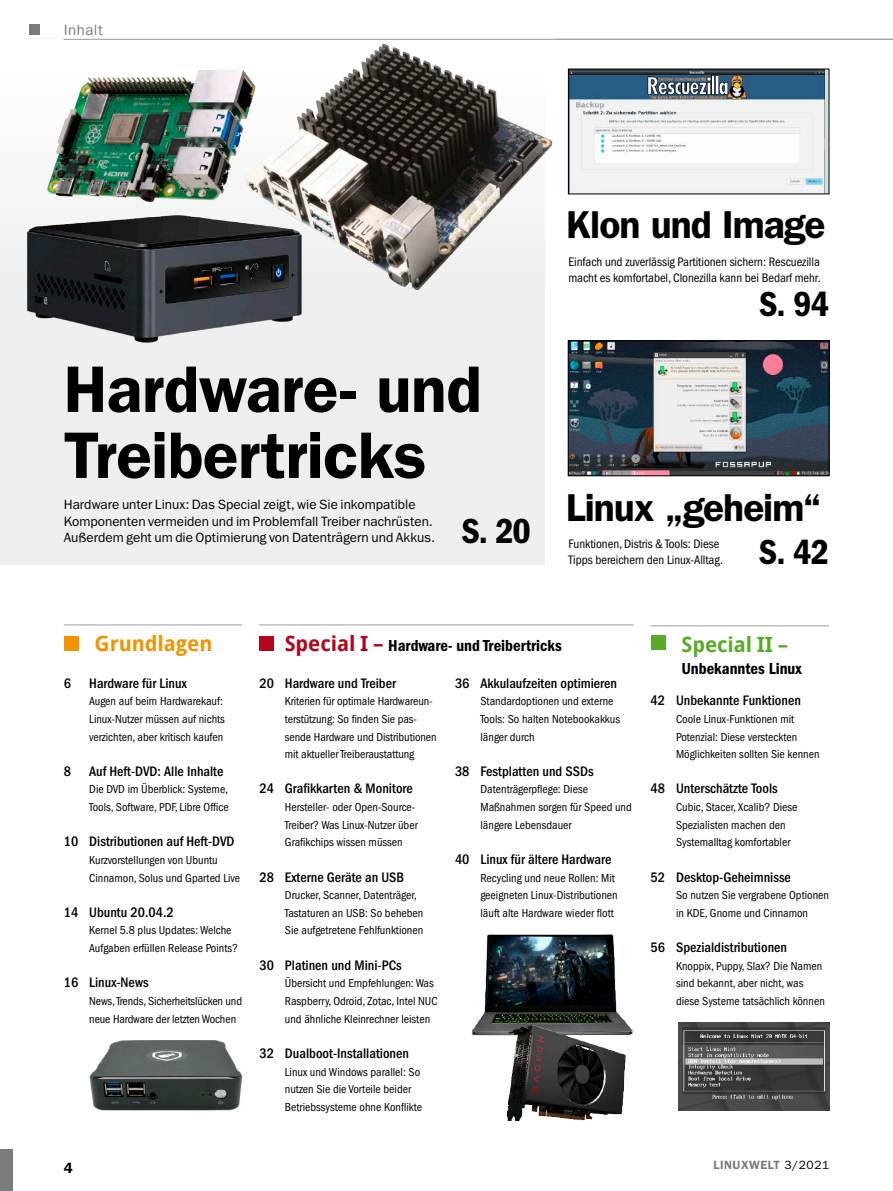
<style>
.page{position:relative;width:893px;height:1191px;background:#fff}
.page>*{position:absolute;margin:0;border:0;box-sizing:border-box;transform-origin:0 0}
.t1{font:600 66px/66px "ITC Franklin Gothic Std";letter-spacing:-.01em;color:#000}
.t2{font:600 39px "ITC Franklin Gothic Std";letter-spacing:-.025em;color:#000}
.t3{font:36px "ITC Franklin Gothic Std Dm Cd";color:#000}
.t4{font:700 21px "Droid Sans Pro";letter-spacing:-.005em;color:#f19400}
.t5{font:700 21px "Droid Sans Pro";letter-spacing:-.005em;color:#57ab27}
.t6{font:16.5px "ITC Franklin Gothic Std Dm Cd";color:#000}
.t7{font:15px "ITC Franklin Gothic Std";letter-spacing:.035em;color:#7a7c7e}
.t8{font:600 15px "ITC Franklin Gothic Std";color:#000}
.t9{font:500 condensed 14.25px "ITC Franklin Gothic Std";color:#000}
.t10{font:13.5px/16.5px "ITC Franklin Gothic Std";color:#000}
.t11{font:condensed 12.75px/16.2px "ITC Franklin Gothic Std";letter-spacing:-.005em;color:#000}
.t12{font:condensed 12px/17.7px "ITC Franklin Gothic Std";color:#000}
.t13{font:600 12px "ITC Franklin Gothic Std";letter-spacing:.04em;color:#7a7c7e}
.s1{font-family:"Droid Sans Pro";font-weight:700;font-size:21px;color:#b1061b}
.s2{font-weight:400;color:#000}
</style>
<div class="page">
<div style="left:30px;top:24px;width:10px;height:11px;background:#7a7c7e"></div>
<div style="left:0;top:1148px;width:13px;height:43px;background:#7a7c7e"></div>
<div style="left:0;top:69px;width:544px;height:495px;background:#edeeef"></div>
<hr style="left:64px;top:39px;width:829px;height:1px;background:#7a7c7e">
<img style="left:570px;top:71px;width:255px;height:121px">
<div style="left:568px;top:69px;width:261px;height:125px;border:1px solid #000"></div>
<img style="left:570px;top:342px;width:257px;height:132px">
<div style="left:568px;top:340px;width:261px;height:136px;border:1px solid #000"></div>
<hr style="left:64px;top:624px;width:178px;height:1px;background:#9c9d9f">
<div style="left:64px;top:636px;width:15px;height:15px;background:#f19400"></div>
<hr style="left:259px;top:624px;width:375px;height:1px;background:#9c9d9f">
<div style="left:259px;top:636px;width:15px;height:15px;background:#b1061b"></div>
<hr style="left:651px;top:625px;width:178px;height:1px;background:#9c9d9f">
<div style="left:651px;top:634px;width:15px;height:15px;background:#57ab27"></div>
<img style="left:89px;top:1040px;width:154px;height:70px">
<img style="left:471px;top:934px;width:162px;height:187px">
<img style="left:678px;top:1022px;width:151px;height:88px">
<img style="left:25px;top:38px;width:530px;height:311px">
<p class="t7" style="left:64px;top:21px;width:41px">Inhalt</p>
<p class="t1" style="left:64px;top:356px;width:420px">Hardware- und<br>Treibertricks</p>
<p class="t10" style="left:64px;top:496px;width:373px">Hardware unter Linux: Das Special zeigt, wie Sie inkompatible<br>Komponenten vermeiden und im Problemfall Treiber nachrüsten.<br>Außerdem geht um die Optimierung von Datenträgern und Akkus.</p>
<p class="t3" style="left:461px;top:510px;width:71px">S. 20</p>
<p class="t2" style="left:566px;top:202px;width:261px">Klon und Image</p>
<p class="t11" style="left:568px;top:254px;width:254px">Einfach und zuverlässig Partitionen sichern: Rescuezilla macht es komfortabel, Clonezilla kann bei Bedarf mehr.</p>
<p class="t3" style="left:759px;top:283px;width:71px">S. 94</p>
<p class="t2" style="left:566px;top:484px;width:257px">Linux „geheim“</p>
<p class="t11" style="left:568px;top:536px;width:156px">Funktionen, Distris &amp; Tools: Diese<br>Tipps bereichern den Linux-Alltag.</p>
<p class="t3" style="left:759px;top:531px;width:72px">S. 42</p>
<p class="t4" style="left:95px;top:628px;width:119px">Grundlagen</p>
<p class="t6" style="left:285px;top:636px;width:279px"><span class="s1">Special I –</span> Hardware- und Treibertricks</p>
<p class="t5" style="left:681px;top:629px;width:108px">Special II –</p>
<p class="t6" style="left:681px;top:659px;width:122px">Unbekanntes Linux</p>
<p class="t9" style="left:64px;top:675px;width:9px">6</p>
<p class="t9" style="left:89px;top:675px;width:99px">Hardware für Linux</p>
<p class="t12" style="left:89px;top:692px;width:137px">Augen auf beim Hardwarekauf:<br>Linux-Nutzer müssen auf nichts verzichten, aber kritisch kaufen</p>
<p class="t9" style="left:64px;top:763px;width:9px">8</p>
<p class="t9" style="left:89px;top:763px;width:136px">Auf Heft-DVD: Alle Inhalte</p>
<p class="t12" style="left:89px;top:780px;width:141px">Die DVD im Überblick: Systeme,<br>Tools, Software, PDF, Libre Office</p>
<p class="t9" style="left:64px;top:833px;width:172px">10 Distributionen auf Heft-DVD</p>
<p class="t12" style="left:89px;top:851px;width:152px">Kurzvorstellungen von Ubuntu<br>Cinnamon, Solus und Gparted Live</p>
<p class="t9" style="left:64px;top:904px;width:112px">14 Ubuntu 20.04.2</p>
<p class="t12" style="left:89px;top:921px;width:150px">Kernel 5.8 plus Updates: Welche<br>Aufgaben erfüllen Release Points?</p>
<p class="t9" style="left:64px;top:974px;width:86px">16 Linux-News</p>
<p class="t12" style="left:89px;top:992px;width:154px">News, Trends, Sicherheitslücken und neue Hardware der letzten Wochen</p>
<p class="t9" style="left:259px;top:675px;width:138px">20 Hardware und Treiber</p>
<p class="t12" style="left:285px;top:692px;width:153px">Kriterien für optimale Hardwareun&shy;terstützung: So finden Sie pas&shy;sende Hardware und Distributionen mit aktueller Treiberaustattung</p>
<p class="t9" style="left:259px;top:780px;width:155px">24 Grafikkarten &amp; Monitore</p>
<p class="t12" style="left:285px;top:798px;width:134px">Hersteller- oder Open-Source-<br>Treiber? Was Linux-Nutzer über<br>Grafikchips wissen müssen</p>
<p class="t9" style="left:259px;top:868px;width:146px">28 Externe Geräte an USB</p>
<p class="t12" style="left:285px;top:886px;width:140px">Drucker, Scanner, Datenträger,<br>Tastaturen an USB: So beheben<br>Sie aufgetretene Fehlfunktionen</p>
<p class="t9" style="left:259px;top:957px;width:144px">30 Platinen und Mini-PCs</p>
<p class="t12" style="left:285px;top:974px;width:154px">Übersicht und Empfehlungen: Was<br>Raspberry, Odroid, Zotac, Intel NUC und ähnliche Kleinrechner leisten</p>
<p class="t9" style="left:259px;top:1045px;width:151px">32 Dualboot-Installationen</p>
<p class="t12" style="left:285px;top:1062px;width:139px">Linux und Windows parallel: So nutzen Sie die Vorteile beider<br>Betriebssysteme ohne Konflikte</p>
<p class="t9" style="left:455px;top:675px;width:164px">36 Akkulaufzeiten optimieren</p>
<p class="t12" style="left:480px;top:692px;width:141px">Standardoptionen und externe<br>Tools: So halten Notebookakkus länger durch</p>
<p class="t9" style="left:455px;top:763px;width:140px">38 Festplatten und SSDs</p>
<p class="t12" style="left:480px;top:780px;width:153px">Datenträgerpflege: Diese<br>Maßnahmen sorgen für Speed und längere Lebensdauer</p>
<p class="t9" style="left:455px;top:851px;width:158px">40 Linux für ältere Hardware</p>
<p class="t12" style="left:480px;top:869px;width:139px">Recycling und neue Rollen: Mit geeigneten Linux-Distributionen läuft alte Hardware wieder flott</p>
<p class="t9" style="left:651px;top:692px;width:152px">42 Unbekannte Funktionen</p>
<p class="t12" style="left:676px;top:710px;width:145px">Coole Linux-Funktionen mit<br>Potenzial: Diese versteckten<br>Möglichkeiten sollten Sie kennen</p>
<p class="t9" style="left:651px;top:780px;width:129px">48 Unterschätzte Tools</p>
<p class="t12" style="left:676px;top:798px;width:123px">Cubic, Stacer, Xcalib? Diese<br>Spezialisten machen den<br>Systemalltag komfortabler</p>
<p class="t9" style="left:651px;top:868px;width:142px">52 Desktop-Geheimnisse</p>
<p class="t12" style="left:676px;top:886px;width:154px">So nutzen Sie vergrabene Optionen in KDE, Gnome und Cinnamon</p>
<p class="t9" style="left:651px;top:939px;width:138px">56 Spezialdistributionen</p>
<p class="t12" style="left:676px;top:957px;width:150px">Knoppix, Puppy, Slax? Die Namen sind bekannt, aber nicht, was diese Systeme tatsächlich können</p>
<p class="t8" style="left:64px;top:1158px;width:10px">4</p>
<p class="t13" style="left:714px;top:1158px;width:117px">LINUXWELT <span class="s2">3/2021</span></p>
</div>
